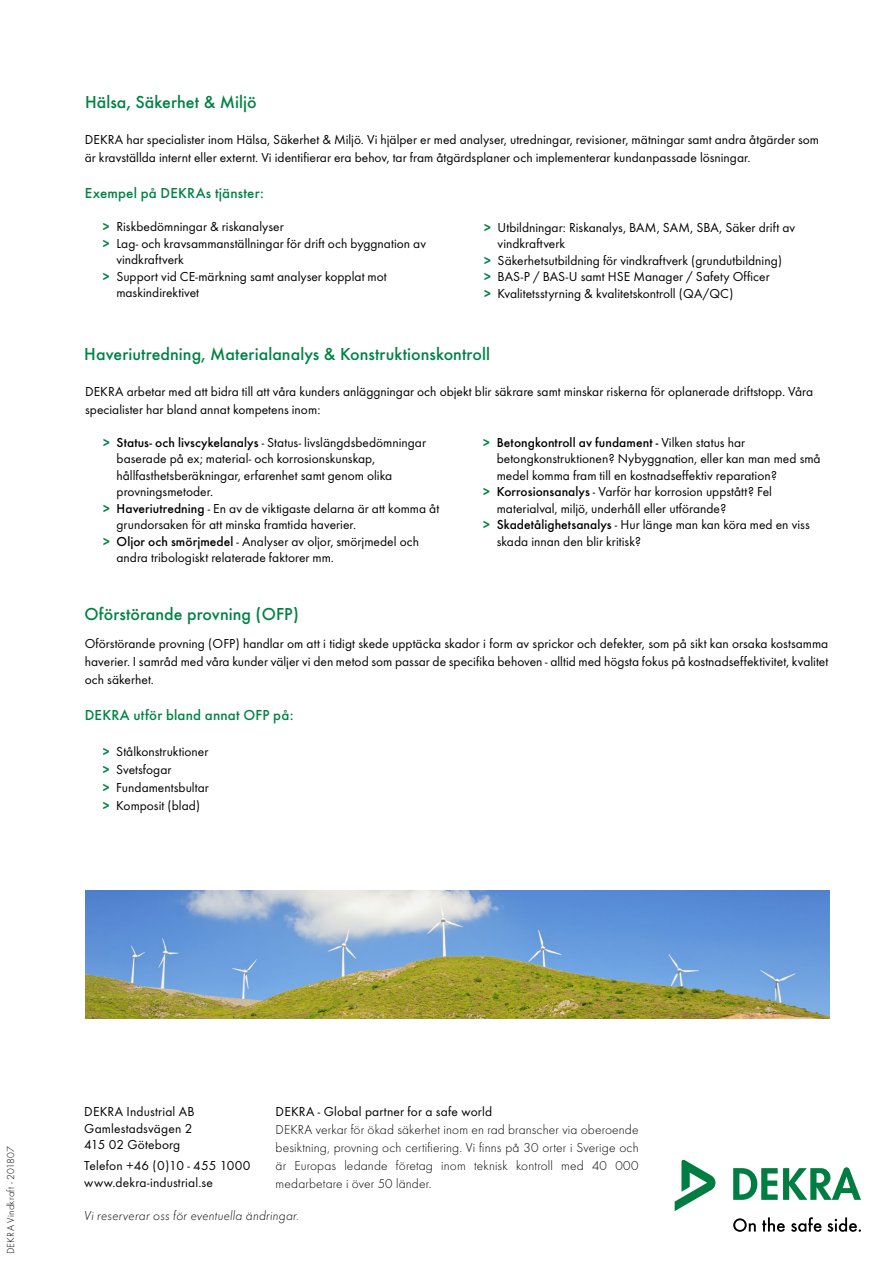
<style>
.page{position:relative;width:893px;height:1263px;background:#fff}
.page>*{position:absolute;margin:0;border:0;box-sizing:border-box;transform-origin:0 0}
.t1{font:500 18px "Futura T";letter-spacing:.005em;color:#008244}
.t2{font:500 15px "Futura T";letter-spacing:.01em;color:#008244}
.t3{font:13.5px/18px "Futura T Boo";color:#000}
.t4{font:300 13.5px/18px "Futura T";letter-spacing:.01em;color:#000;text-align:justify}
.t5{font:13.5px/16.5px "Futura T Boo";letter-spacing:.01em;color:#020203}
.t6{font:500 13.5px "Futura T";letter-spacing:.005em;color:#000}
.t7{font:italic 300 13.5px "Futura T";letter-spacing:.01em;color:#020203}
.t8{font:300 10.5px "Futura T";letter-spacing:.02em;color:#020203}
.s1{font-family:"Futura T Dem";color:#008244}
.s2{font-family:"Futura T";font-weight:500}
.s3{font-family:"Futura T Dem";font-weight:400;color:#008244}
.s4{font-family:"Futura T Boo";font-weight:400}
</style>
<div class="page">
<img style="left:85px;top:890px;width:744px;height:128px">
<svg style="left:733px;top:1167px;width:128px;height:33px"></svg>
<svg style="left:675px;top:1160px;width:40px;height:51px"></svg>
<svg style="left:733px;top:1218px;width:23px;height:14px"></svg>
<svg style="left:762px;top:1217px;width:23px;height:15px"></svg>
<svg style="left:791px;top:1217px;width:70px;height:15px"></svg>
<h1 class="t1" style="left:85px;top:91px;width:173px">Hälsa, Säkerhet &amp; Miljö</h1>
<p class="t3" style="left:85px;top:131px;width:736px">DEKRA har specialister inom Hälsa, Säkerhet &amp; Miljö. Vi hjälper er med analyser, utredningar, revisioner, mätningar samt andra åtgärder som är kravställda internt eller externt. Vi identifierar era behov, tar fram åtgärdsplaner och implementerar kundanpassade lösningar.</p>
<p class="t2" style="left:85px;top:184px;width:180px">Exempel på DEKRAs tjänster:</p>
<p class="t3" style="left:103px;top:218px;width:182px"><span class="s1">&gt;</span> Riskbedömningar &amp; riskanalyser</p>
<p class="t3" style="left:103px;top:234px;width:325px"><span class="s1">&gt;</span> Lag- och kravsammanställningar för drift och byggnation av</p>
<p class="t3" style="left:116px;top:251px;width:69px">vindkraftverk</p>
<p class="t3" style="left:103px;top:267px;width:285px"><span class="s1">&gt;</span> Support vid CE-märkning samt analyser kopplat mot</p>
<p class="t3" style="left:116px;top:284px;width:84px">maskindirektivet</p>
<p class="t3" style="left:484px;top:218px;width:313px"><span class="s1">&gt;</span> Utbildningar: Riskanalys, BAM, SAM, SBA, Säker drift av</p>
<p class="t3" style="left:498px;top:235px;width:69px">vindkraftverk</p>
<p class="t3" style="left:484px;top:251px;width:299px"><span class="s1">&gt;</span> Säkerhetsutbildning för vindkraftverk (grundutbildning)</p>
<p class="t3" style="left:484px;top:268px;width:287px"><span class="s1">&gt;</span> BAS-P / BAS-U samt HSE Manager / Safety Officer</p>
<p class="t3" style="left:484px;top:284px;width:251px"><span class="s1">&gt;</span> Kvalitetsstyrning &amp; kvalitetskontroll (QA/QC)</p>
<h1 class="t1" style="left:84px;top:343px;width:407px">Haveriutredning, Materialanalys &amp; Konstruktionskontroll</h1>
<p class="t3" style="left:85px;top:383px;width:730px">DEKRA arbetar med att bidra till att våra kunders anläggningar och objekt blir säkrare samt minskar riskerna för oplanerade driftstopp. Våra specialister har bland annat kompetens inom:</p>
<p class="t3" style="left:103px;top:433px;width:324px"><span class="s1">&gt;</span> <span class="s2">Status- och livscykelanalys</span> - Status- livslängdsbedömningar</p>
<p class="t3" style="left:117px;top:450px;width:260px">baserade på ex; material- och korrosionskunskap,</p>
<p class="t3" style="left:117px;top:466px;width:277px">hållfasthetsberäkningar, erfarenhet samt genom olika</p>
<p class="t3" style="left:117px;top:483px;width:98px">provningsmetoder.</p>
<p class="t3" style="left:103px;top:499px;width:338px"><span class="s1">&gt;</span> <span class="s2">Haveriutredning</span> - En av de viktigaste delarna är att komma åt</p>
<p class="t3" style="left:117px;top:516px;width:241px">grundorsaken för att minska framtida haverier.</p>
<p class="t3" style="left:103px;top:532px;width:317px"><span class="s1">&gt;</span> <span class="s2">Oljor och smörjmedel</span> - Analyser av oljor, smörjmedel och</p>
<p class="t3" style="left:117px;top:549px;width:219px">andra tribologiskt relaterade faktorer mm.</p>
<h1 class="t1" style="left:85px;top:603px;width:216px">Oförstörande provning (OFP)</h1>
<p class="t6" style="left:483px;top:434px;width:263px"><span class="s3">&gt;</span> Betongkontroll av fundament - <span class="s4">Vilken status har</span></p>
<p class="t3" style="left:497px;top:450px;width:325px">betongkonstruktionen? Nybyggnation, eller kan man med små</p>
<p class="t3" style="left:497px;top:466px;width:282px">medel komma fram till en kostnadseffektiv reparation?</p>
<p class="t3" style="left:483px;top:483px;width:290px"><span class="s1">&gt;</span> <span class="s2">Korrosionsanalys</span> - Varför har korrosion uppstått? Fel</p>
<p class="t3" style="left:497px;top:499px;width:231px">materialval, miljö, underhåll eller utförande?</p>
<p class="t3" style="left:483px;top:516px;width:328px"><span class="s1">&gt;</span> <span class="s2">Skadetålighetsanalys</span> - Hur länge man kan köra med en viss</p>
<p class="t3" style="left:497px;top:532px;width:146px">skada innan den blir kritisk?</p>
<p class="t3" style="left:85px;top:635px;width:745px;text-align:justify">Oförstörande provning (OFP) handlar om att i tidigt skede upptäcka skador i form av sprickor och defekter, som på sikt kan orsaka kostsamma haverier. I samråd med våra kunder väljer vi den metod som passar de specifika behoven - alltid med högsta fokus på kostnadseffektivitet, kvalitet och säkerhet.</p>
<p class="t2" style="left:85px;top:706px;width:210px">DEKRA utför bland annat OFP på:</p>
<p class="t3" style="left:103px;top:743px;width:107px"><span class="s1">&gt;</span> Stålkonstruktioner <span class="s1">&gt;</span> Svetsfogar<br><span class="s1">&gt;</span> Fundamentsbultar <span class="s1">&gt;</span> Komposit (blad)</p>
<p class="t8" style="left:5px;top:1254px;width:110px;rotate:-90deg">DEKRA Vindkraft - 201807</p>
<p class="t3" style="left:276px;top:1103px;width:218px">DEKRA - Global partner for a safe world</p>
<p class="t4" style="left:276px;top:1121px;width:365px">DEKRA verkar för ökad säkerhet inom en rad branscher via oberoende besiktning, provning och certifiering. Vi finns på 30 orter i Sverige och är Europas ledande företag inom teknisk kontroll med 40 000 medarbetare i över 50 länder.</p>
<p class="t5" style="left:84px;top:1103px;width:112px">DEKRA Industrial AB<br>Gamlestadsvägen 2<br>415 02 Göteborg</p>
<p class="t5" style="left:84px;top:1157px;width:168px">Telefon +46 (0)10 - 455 1000 www.dekra-industrial.se</p>
<p class="t7" style="left:84px;top:1208px;width:217px">Vi reserverar oss för eventuella ändringar.</p>
</div>
